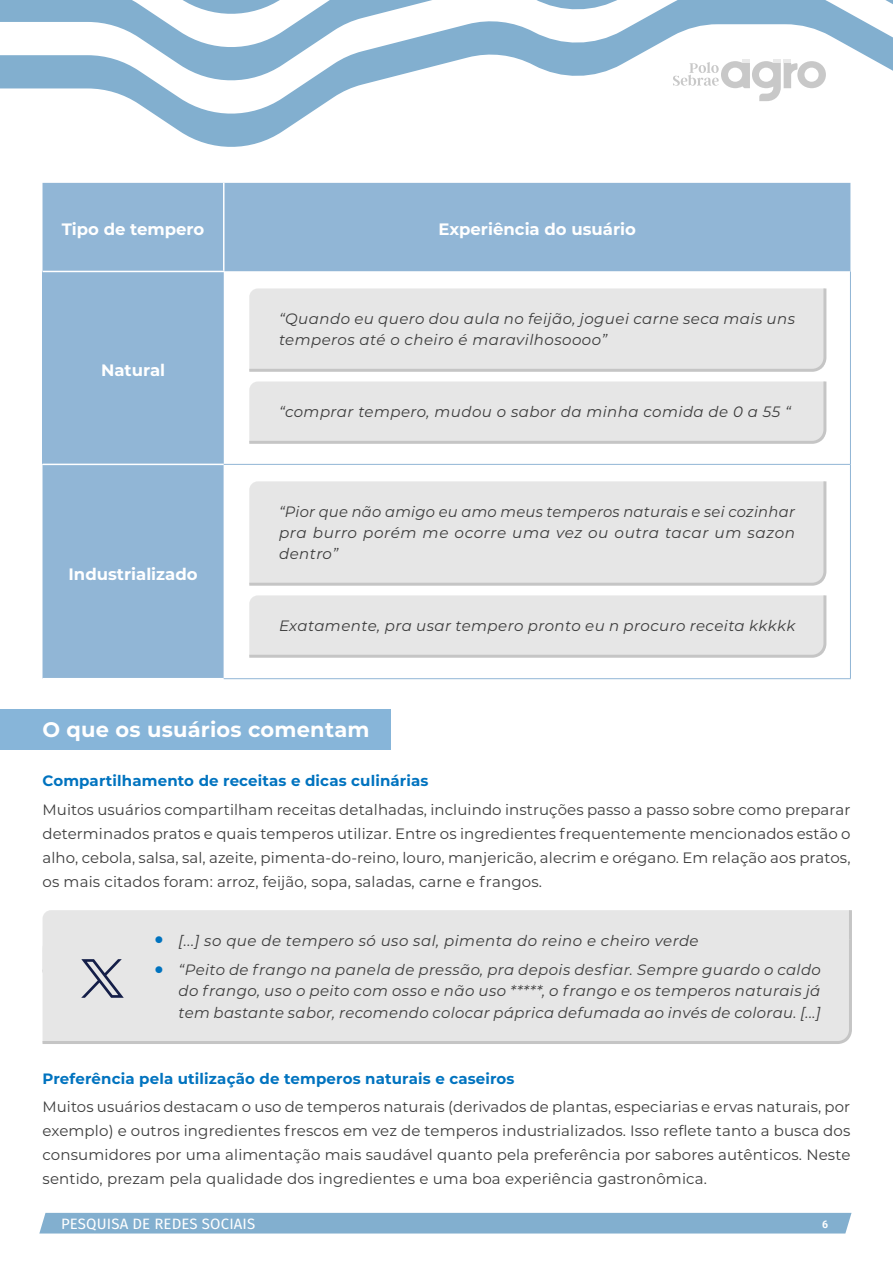
<style>
.page{position:relative;width:893px;height:1263px;background:#fff}
.page>*{position:absolute;margin:0;border:0;box-sizing:border-box;transform-origin:0 0}
.Titulo_destaque{font:700 21px "Montserrat";letter-spacing:.01em;color:#fff}
.titulo_tabela{font:700 16.5px "Montserrat";color:#fff}
.Corpo11pt{font:15px/24px "Montserrat";letter-spacing:.01em;color:#3c3c3c;text-align:justify}
.mensagens_3{font:italic 15px/21px "Montserrat";letter-spacing:.03em;color:#3c3c3c;text-align:justify}
.subitem_2{font:700 15px "Montserrat";letter-spacing:.01em;color:#0073bf}
.t1{font:15px "Fira Sans";letter-spacing:.01em;color:#fff}
.t2{font:700 10.5px "Roboto";color:#fff}
.s1{font-weight:500;font-style:normal;font-size:37.5px;color:#0073bf}
</style>
<div class="page">
<svg style="left:0;top:86px;width:357px;height:61px"></svg>
<svg style="left:0;top:19px;width:893px;height:67px"></svg>
<svg style="left:0;top:0;width:893px;height:19px"></svg>
<svg style="left:673px;top:60px;width:153px;height:41px"></svg>
<div style="left:39px;top:1213px;width:812px;height:20px;background:#82afcf"></div>
<div style="left:0;top:709px;width:391px;height:40px;background:#87b5d9"></div>
<div style="left:42px;top:910px;width:810px;height:27px;background:#e6e6e6"></div>
<div style="left:42px;top:937px;width:810px;height:107px;background:#e6e6e6"></div>
<div style="left:43px;top:183px;width:807px;height:495px;background:#91b6d6"></div>
<div style="left:43px;top:271px;width:181px;height:193px;background:#91b6d6"></div>
<svg style="left:224px;top:271px;width:626px;height:407px"></svg>
<hr style="left:223px;top:183px;width:2px;height:88px;background:#fff">
<hr style="left:43px;top:271px;width:182px;height:1px;background:#fff">
<hr style="left:43px;top:464px;width:181px;height:1px;background:#fff">
<hr style="left:850px;top:271px;width:1px;height:193px;background:#91b6d6">
<hr style="left:850px;top:464px;width:1px;height:214px;background:#91b6d6">
<hr style="left:224px;top:464px;width:626px;height:1px;background:#91b6d6">
<hr style="left:224px;top:678px;width:627px;height:1px;background:#91b6d6">
<svg style="left:246px;top:285px;width:582px;height:88px;background:#e6e6e6"></svg>
<svg style="left:246px;top:378px;width:582px;height:67px;background:#e6e6e6"></svg>
<svg style="left:246px;top:478px;width:582px;height:109px;background:#e6e6e6"></svg>
<svg style="left:246px;top:592px;width:582px;height:67px;background:#e6e6e6"></svg>
<svg style="left:81px;top:959px;width:43px;height:39px;background:#b2b4be"></svg>
<p class="titulo_tabela" style="left:62px;top:217px;width:144px">Tipo de tempero</p>
<p class="titulo_tabela" style="left:438px;top:217px;width:199px">Experiência do usuário</p>
<p class="titulo_tabela" style="left:101px;top:358px;width:66px">Natural</p>
<p class="titulo_tabela" style="left:69px;top:562px;width:131px">Industrializado</p>
<p class="mensagens_3" style="left:279px;top:308px;width:518px">“Quando eu quero dou aula no feijão, joguei carne seca mais uns temperos até o cheiro é maravilhosoooo”</p>
<p class="mensagens_3" style="left:279px;top:401px;width:513px">“comprar tempero, mudou o sabor da minha comida de 0 a 55 “</p>
<p class="mensagens_3" style="left:279px;top:501px;width:518px">“Pior que não amigo eu amo meus temperos naturais e sei cozinhar pra burro porém me ocorre uma vez ou outra tacar um sazon dentro”</p>
<p class="mensagens_3" style="left:279px;top:615px;width:518px">Exatamente, pra usar tempero pronto eu n procuro receita kkkkk</p>
<p class="Titulo_destaque" style="left:43px;top:714px;width:329px">O que os usuários comentam</p>
<p class="subitem_2" style="left:43px;top:770px;width:388px">Compartilhamento de receitas e dicas culinárias</p>
<p class="Corpo11pt" style="left:43px;top:797px;width:810px">Muitos usuários compartilham receitas detalhadas, incluindo instruções passo a passo sobre como preparar determinados pratos e quais temperos utilizar. Entre os ingredientes frequentemente mencionados estão o alho, cebola, salsa, sal, azeite, pimenta-do-reino, louro, manjericão, alecrim e orégano. Em relação aos pratos, os mais citados foram: arroz, feijão, sopa, saladas, carne e frangos.</p>
<p class="mensagens_3" style="left:153px;top:930px;width:547px"><span class="s1">•</span> [...] so que de tempero só uso sal, pimenta do reino e cheiro verde</p>
<p class="mensagens_3" style="left:179px;top:959px;width:644px;text-indent:-26px"><span class="s1">•</span> “Peito de frango na panela de pressão, pra depois desfiar. Sempre guardo o caldo do frango, uso o peito com osso e não uso *****, o frango e os temperos naturais já tem bastante sabor, recomendo colocar páprica defumada ao invés de colorau. [...]</p>
<p class="subitem_2" style="left:43px;top:1068px;width:474px">Preferência pela utilização de temperos naturais e caseiros</p>
<p class="Corpo11pt" style="left:43px;top:1094px;width:809px">Muitos usuários destacam o uso de temperos naturais (derivados de plantas, especiarias e ervas naturais, por exemplo) e outros ingredientes frescos em vez de temperos industrializados. Isso reflete tanto a busca dos consumidores por uma alimentação mais saudável quanto pela preferência por sabores autênticos. Neste sentido, prezam pela qualidade dos ingredientes e uma boa experiência gastronômica.</p>
<p class="t1" style="left:61px;top:1213px;width:196px">PESQUISA DE REDES SOCIAIS</p>
<p class="t2" style="left:822px;top:1216px;width:8px">6</p>
</div>
